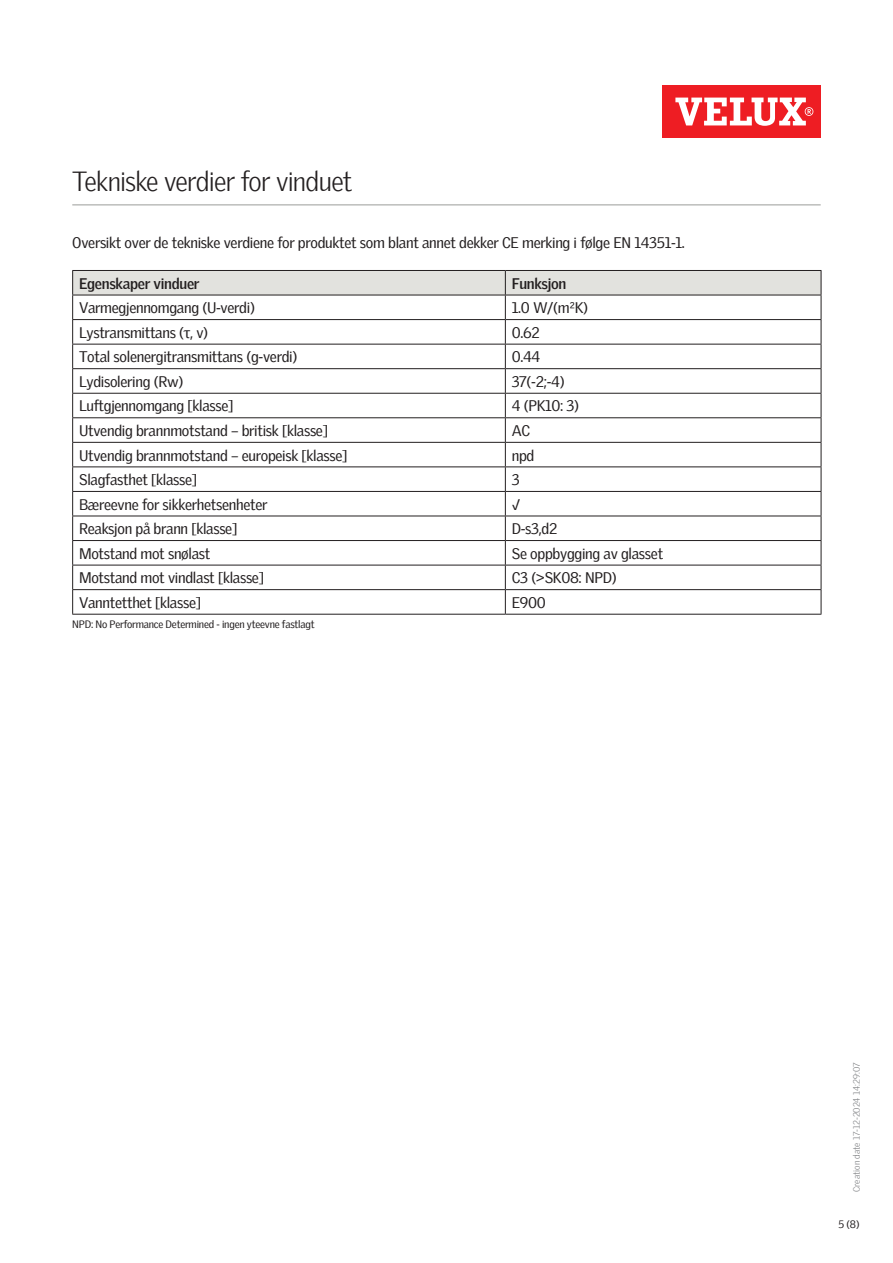
<style>
.page{position:relative;width:893px;height:1263px;background:#fff}
.page>*{position:absolute;margin:0;border:0;box-sizing:border-box;transform-origin:0 0}
.Headline_With_Line_B{font:300 27px "Velux Gothic";letter-spacing:-.03em;color:#231f20}
.Body_Regular{font:15px "Velux Gothic";letter-spacing:-.02em;color:#231f20}
.Body_Heading{font:700 15px "Velux Gothic";letter-spacing:-.02em;color:#231f20}
.t1{font:10.5px "Velux Gothic";letter-spacing:-.02em;color:#231f20}
.t2{font:300 9px "Velux Gothic";color:#7c7e81}
</style>
<div class="page">
<div style="left:662px;top:85px;width:159px;height:53px;background:#ee1d23"></div>
<svg style="left:675px;top:98px;width:138px;height:28px"></svg>
<hr style="left:72px;top:204px;width:749px;height:2px;background:#bcbdbb">
<hr style="left:72px;top:614px;width:433px;height:1px;background:#231f20">
<svg style="left:72px;top:270px;width:750px;height:344px"></svg>
<hr style="left:505px;top:614px;width:316px;height:1px;background:#231f20">
<p class="Headline_With_Line_B" style="left:72px;top:161px;width:282px">Tekniske verdier for vinduet</p>
<p class="Body_Regular" style="left:72px;top:231px;width:614px">Oversikt over de tekniske verdiene for produktet som blant annet dekker CE merking i følge EN 14351-1.</p>
<p class="Body_Heading" style="left:79px;top:272px;width:122px">Egenskaper vinduer</p>
<p class="Body_Heading" style="left:512px;top:272px;width:56px">Funksjon</p>
<p class="Body_Regular" style="left:79px;top:296px;width:177px">Varmegjennomgang (U-verdi)</p>
<p class="Body_Regular" style="left:512px;top:296px;width:78px">1.0 W/(m²K)</p>
<p class="Body_Regular" style="left:79px;top:321px;width:131px">Lystransmittans (τ, v)</p>
<p class="Body_Regular" style="left:512px;top:321px;width:29px">0.62</p>
<p class="Body_Regular" style="left:79px;top:345px;width:220px">Total solenergitransmittans (g-verdi)</p>
<p class="Body_Regular" style="left:512px;top:345px;width:30px">0.44</p>
<p class="Body_Regular" style="left:79px;top:370px;width:106px">Lydisolering (Rw)</p>
<p class="Body_Regular" style="left:512px;top:370px;width:54px">37(-2;-4)</p>
<p class="Body_Regular" style="left:79px;top:395px;width:156px">Luftgjennomgang [klasse]</p>
<p class="Body_Regular" style="left:512px;top:395px;width:69px">4 (PK10: 3)</p>
<p class="Body_Regular" style="left:79px;top:419px;width:250px">Utvendig brannmotstand – britisk [klasse]</p>
<p class="Body_Regular" style="left:512px;top:419px;width:20px">AC</p>
<p class="Body_Regular" style="left:79px;top:444px;width:270px">Utvendig brannmotstand – europeisk [klasse]</p>
<p class="Body_Regular" style="left:512px;top:444px;width:24px">npd</p>
<p class="Body_Regular" style="left:79px;top:468px;width:120px">Slagfasthet [klasse]</p>
<p class="Body_Regular" style="left:512px;top:468px;width:9px">3</p>
<p class="Body_Regular" style="left:79px;top:493px;width:190px">Bæreevne for sikkerhetsenheter</p>
<p class="Body_Regular" style="left:512px;top:493px;width:10px">√</p>
<p class="Body_Regular" style="left:79px;top:517px;width:160px">Reaksjon på brann [klasse]</p>
<p class="Body_Regular" style="left:512px;top:517px;width:47px">D-s3,d2</p>
<p class="Body_Regular" style="left:79px;top:542px;width:133px">Motstand mot snølast</p>
<p class="Body_Regular" style="left:512px;top:542px;width:153px">Se oppbygging av glasset</p>
<p class="Body_Regular" style="left:79px;top:566px;width:186px">Motstand mot vindlast [klasse]</p>
<p class="Body_Regular" style="left:512px;top:566px;width:107px">C3 (&gt;SK08: NPD)</p>
<p class="Body_Regular" style="left:79px;top:591px;width:124px">Vanntetthet [klasse]</p>
<p class="Body_Regular" style="left:512px;top:591px;width:36px">E900</p>
<p class="t1" style="left:72px;top:616px;width:244px">NPD: No Performance Determined - ingen yteevne fastlagt</p>
<p class="t2" style="left:850px;top:1192px;width:131px;rotate:-90deg">Creation date 17-12-2024 14:29:07</p>
<p class="t1" style="left:838px;top:1216px;width:23px">5 (8)</p>
</div>
